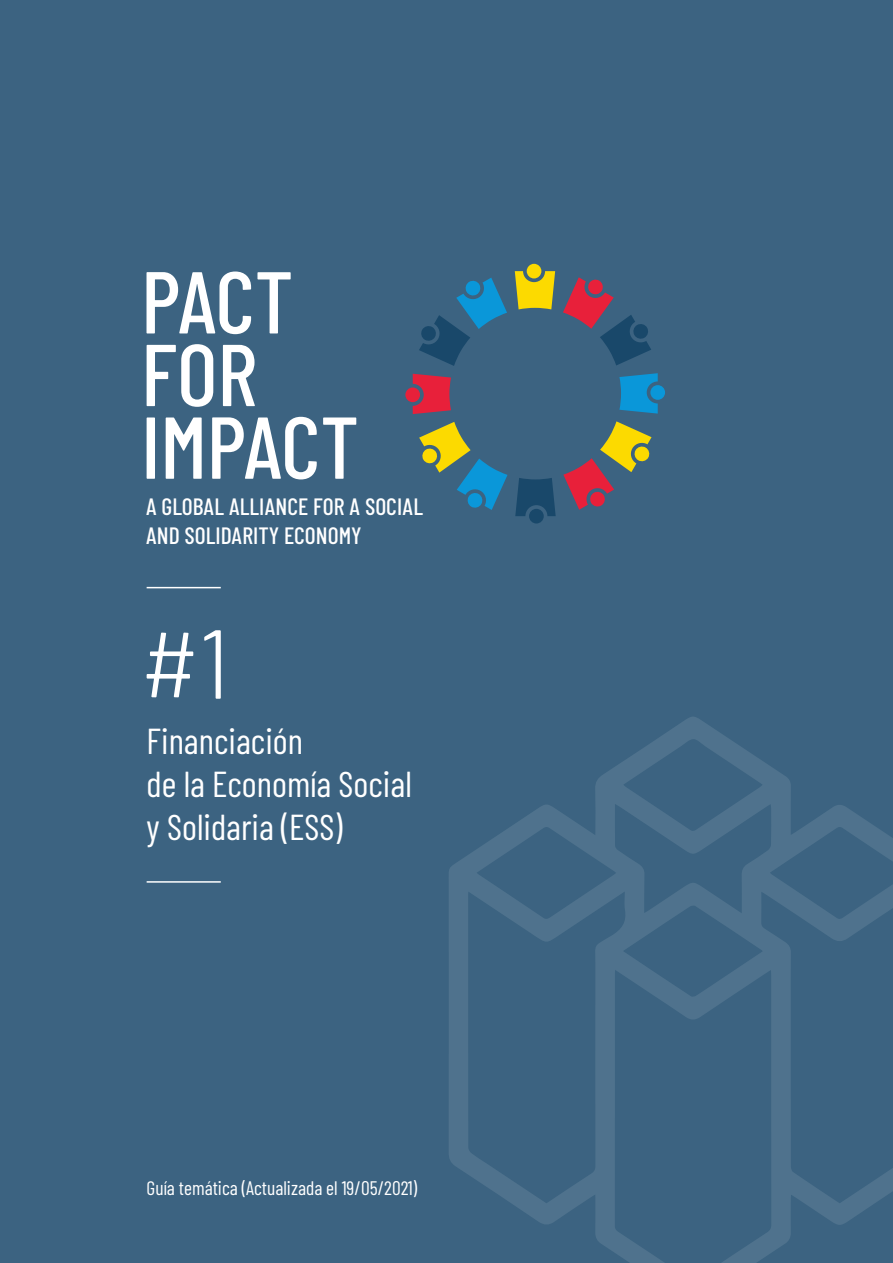
<style>
.page{position:relative;width:893px;height:1263px;background:#3c6381}
.page>*{position:absolute;margin:0;border:0;box-sizing:border-box;transform-origin:0 0}
.t1{font:36px/43.2px "Barlow Condensed";color:#fff}
.t2{font:500 23.7px/28.8px "Barlow Condensed";color:#fff}
.t3{font:19.5px "Barlow Condensed";color:#fff}
</style>
<div class="page">
<svg style="left:147px;top:630px;width:74px;height:69px"></svg>
<hr style="left:147px;top:587px;width:74px;height:1px;background:#fff">
<hr style="left:147px;top:881px;width:74px;height:2px;background:#fff">
<svg style="left:449px;top:717px;width:444px;height:546px"></svg>
<svg style="left:515px;top:271px;width:40px;height:38px"></svg>
<div style="left:527px;top:264px;width:14px;height:14px;background:#fcda00;border-radius:50%"></div>
<svg style="left:515px;top:478px;width:41px;height:38px"></svg>
<div style="left:529px;top:509px;width:15px;height:14px;background:#19486a;border-radius:50%"></div>
<svg style="left:619px;top:373px;width:39px;height:41px"></svg>
<div style="left:650px;top:385px;width:15px;height:15px;background:#0a97d9;border-radius:50%"></div>
<svg style="left:413px;top:374px;width:38px;height:40px"></svg>
<div style="left:405px;top:387px;width:15px;height:15px;background:#e8203a;border-radius:50%"></div>
<svg style="left:419px;top:278px;width:88px;height:88px"></svg>
<svg style="left:419px;top:422px;width:88px;height:88px"></svg>
<svg style="left:563px;top:421px;width:88px;height:89px"></svg>
<svg style="left:563px;top:277px;width:88px;height:88px"></svg>
<svg style="left:147px;top:271px;width:104px;height:63px"></svg>
<svg style="left:257px;top:272px;width:34px;height:61px"></svg>
<svg style="left:147px;top:344px;width:66px;height:63px"></svg>
<svg style="left:223px;top:345px;width:32px;height:61px"></svg>
<div style="left:147px;top:417px;width:8px;height:62px;background:#fff"></div>
<svg style="left:166px;top:417px;width:36px;height:62px"></svg>
<svg style="left:212px;top:417px;width:105px;height:62px"></svg>
<svg style="left:323px;top:417px;width:33px;height:62px"></svg>
<p class="t2" style="left:146px;top:492px;width:279px">A GLOBAL ALLIANCE FOR A SOCIAL<br>AND SOLIDARITY ECONOMY</p>
<p class="t1" style="left:147px;top:716px;width:267px">Financiación<br>de la Economía Social y Solidaria (ESS)</p>
<p class="t3" style="left:147px;top:1174px;width:272px">Guía temática (Actualizada el 19/05/2021)</p>
</div>
